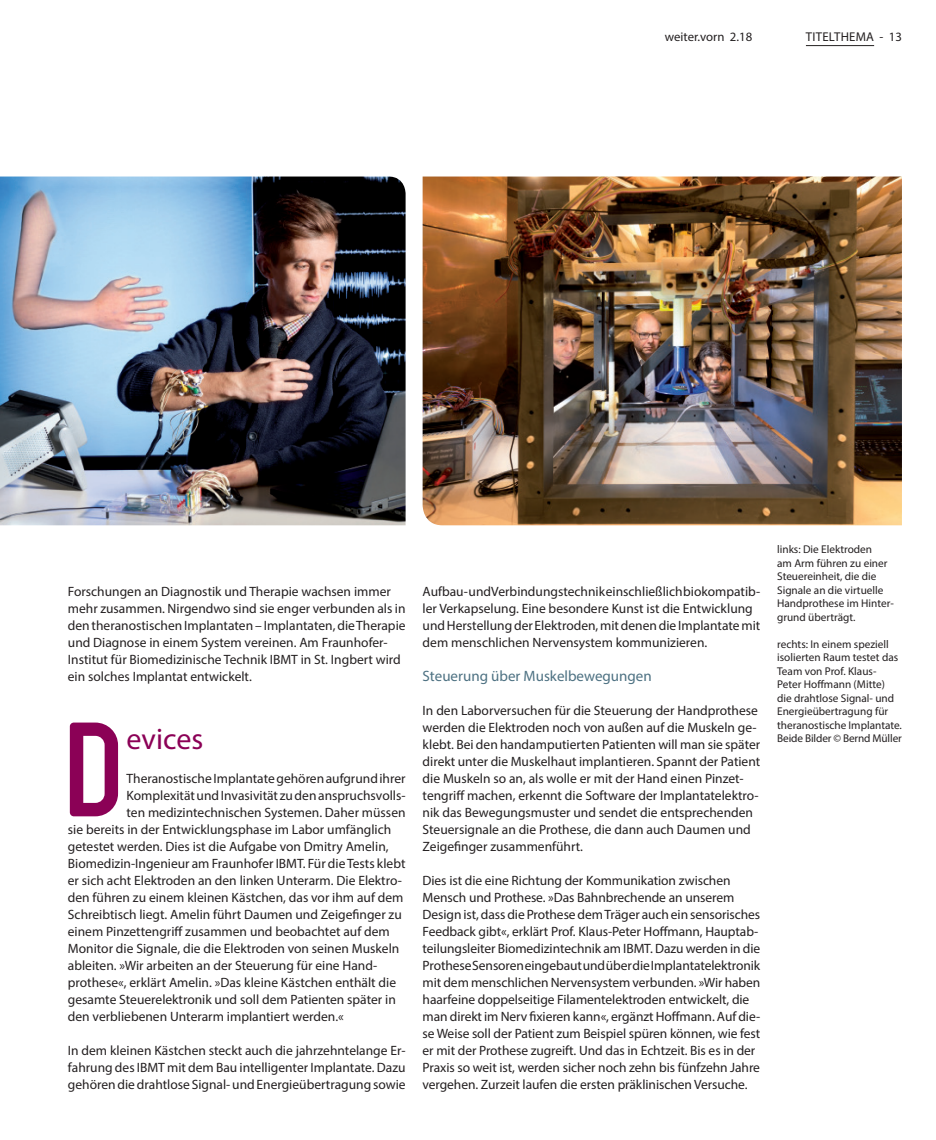
<style>
.page{position:relative;width:936px;height:1140px;background:#fff}
.page>*{position:absolute;margin:0;border:0;box-sizing:border-box;transform-origin:0 0}
.Headline_Kurztexte{font:30px "Myriad Pro";color:#8b0156}
.Zwischenüberschrift{font:15px "Myriad Pro";color:#4d7182}
.Fließtext{font:13.5px/17px "Myriad Pro";color:#231f20}
.t1{font:12.75px "Myriad Pro";color:#231f20}
.t2{font:12.75px "Myriad Pro";letter-spacing:.02em;color:#231f20}
.BU{font:11.25px/13.5px "Myriad Pro";color:#231f20}
</style>
<div class="page">
<hr style="left:805px;top:45px;width:69px;height:1px;background:#231f20">
<img style="left:422px;top:176px;width:479px;height:349px">
<img style="left:0;top:176px;width:405px;height:349px">
<svg style="left:70px;top:722px;width:48px;height:94px"></svg>
<p class="t1" style="left:665px;top:29px;width:89px">weiter.vorn 2.18</p>
<p class="t2" style="left:805px;top:29px;width:97px">TITELTHEMA - 13</p>
<p class="Fließtext" style="left:68px;top:582px;width:339px">Forschungen an Diagnostik und Therapie wachsen immer mehr zusammen. Nirgendwo sind sie enger verbunden als in den theranostischen Implantaten – Implantaten, die Therapie und Diagnose in einem System vereinen. Am Fraunhofer-Institut für Biomedizinische Technik IBMT in St. Ingbert wird ein solches Implantat entwickelt.</p>
<p class="Headline_Kurztexte" style="left:126px;top:720px;width:78px">evices</p>
<p class="Fließtext" style="left:126px;top:769px;width:280px">Theranostische Implantate gehören aufgrund ihrer</p>
<p class="Fließtext" style="left:126px;top:786px;width:280px">Komplexität und Invasivität zu den anspruchsvolls-</p>
<p class="Fließtext" style="left:126px;top:803px;width:280px">ten medizintechnischen Systemen. Daher müssen</p>
<p class="Fließtext" style="left:68px;top:820px;width:325px">sie bereits in der Entwicklungsphase im Labor umfänglich</p>
<p class="Fließtext" style="left:68px;top:837px;width:322px">getestet werden. Dies ist die Aufgabe von Dmitry Amelin,</p>
<p class="Fließtext" style="left:68px;top:854px;width:339px">Biomedizin-Ingenieur am Fraunhofer IBMT. Für die Tests klebt</p>
<p class="Fließtext" style="left:68px;top:871px;width:335px">er sich acht Elektroden an den linken Unterarm. Die Elektro-</p>
<p class="Fließtext" style="left:68px;top:888px;width:337px">den führen zu einem kleinen Kästchen, das vor ihm auf dem</p>
<p class="Fließtext" style="left:68px;top:905px;width:335px">Schreibtisch liegt. Amelin führt Daumen und Zeigefinger zu</p>
<p class="Fließtext" style="left:68px;top:922px;width:323px">einem Pinzettengriff zusammen und beobachtet auf dem</p>
<p class="Fließtext" style="left:68px;top:939px;width:333px">Monitor die Signale, die die Elektroden von seinen Muskeln</p>
<p class="Fließtext" style="left:68px;top:956px;width:311px">ableiten. »Wir arbeiten an der Steuerung für eine Hand-</p>
<p class="Fließtext" style="left:68px;top:973px;width:330px">prothese«, erklärt Amelin. »Das kleine Kästchen enthält die</p>
<p class="Fließtext" style="left:68px;top:990px;width:329px">gesamte Steuerelektronik und soll dem Patienten später in</p>
<p class="Fließtext" style="left:68px;top:1007px;width:277px">den verbliebenen Unterarm implantiert werden.«</p>
<p class="Fließtext" style="left:68px;top:1041px;width:339px;text-align:justify">In dem kleinen Kästchen steckt auch die jahrzehntelange Er&shy;fahrung des IBMT mit dem Bau intelligenter Implantate. Dazu gehören die drahtlose Signal- und Energieübertragung sowie</p>
<p class="Fließtext" style="left:422px;top:582px;width:339px">Aufbau- und Verbindungstechnik einschließlich biokompatib&shy;ler Verkapselung. Eine besondere Kunst ist die Entwicklung und Herstellung der Elektroden, mit denen die Implantate mit dem menschlichen Nervensystem kommunizieren.</p>
<p class="Zwischenüberschrift" style="left:422px;top:666px;width:231px">Steuerung über Muskelbewegungen</p>
<p class="Fließtext" style="left:422px;top:701px;width:339px">In den Laborversuchen für die Steuerung der Handprothese werden die Elektroden noch von außen auf die Muskeln ge&shy;klebt. Bei den handamputierten Patienten will man sie später direkt unter die Muskelhaut implantieren. Spannt der Patient die Muskeln so an, als wolle er mit der Hand einen Pinzet&shy;tengriff machen, erkennt die Software der Implantatelektro&shy;nik das Bewegungsmuster und sendet die entsprechenden Steuersignale an die Prothese, die dann auch Daumen und Zeigefinger zusammenführt.</p>
<p class="Fließtext" style="left:422px;top:871px;width:339px">Dies ist die eine Richtung der Kommunikation zwischen Mensch und Prothese. »Das Bahnbrechende an unserem Design ist, dass die Prothese dem Träger auch ein sensorisches Feedback gibt«, erklärt Prof. Klaus-Peter Hoffmann, Hauptab&shy;teilungsleiter Biomedizintechnik am IBMT. Dazu werden in die Prothese Sensoren eingebaut und über die Implantatelektronik mit dem menschlichen Nervensystem verbunden. »Wir haben haarfeine doppelseitige Filamentelektroden entwickelt, die man direkt im Nerv fixieren kann«, ergänzt Hoffmann. Auf die&shy;se Weise soll der Patient zum Beispiel spüren können, wie fest er mit der Prothese zugreift. Und das in Echtzeit. Bis es in der Praxis so weit ist, werden sicher noch zehn bis fünfzehn Jahre vergehen. Zurzeit laufen die ersten präklinischen Versuche.</p>
<p class="BU" style="left:777px;top:542px;width:118px">links: Die Elektroden<br>am Arm führen zu einer<br>Steuereinheit, die die<br>Signale an die virtuelle<br>Handprothese im Hinter&shy;grund überträgt.</p>
<p class="BU" style="left:777px;top:637px;width:126px">rechts: In einem speziell isolierten Raum testet das<br>Team von Prof. Klaus-<br>Peter Hoffmann (Mitte) die drahtlose Signal- und<br>Energieübertragung für theranostische Implantate.<br>Beide Bilder © Bernd Müller</p>
</div>
